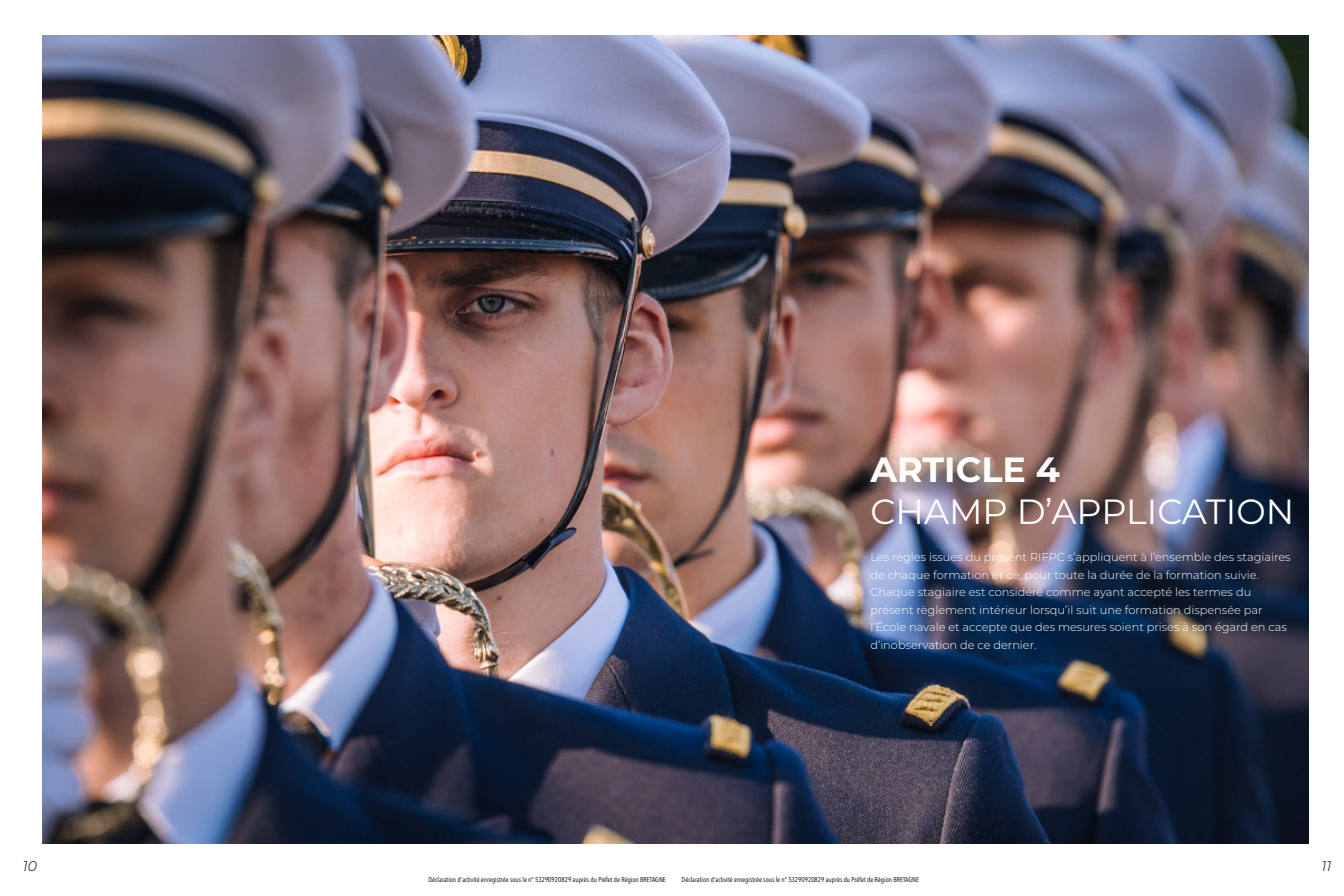
<style>
.page{position:relative;width:1344px;height:896px;background:#fff}
.page>*{position:absolute;margin:0;border:0;box-sizing:border-box;transform-origin:0 0}
.Headline_-_regular{font:35px "Montserrat";color:#fff}
.Headline_-_regular-2{font:700 35px "Montserrat";color:#fff}
.t1{font:italic 300 14px "Montserrat";color:#000}
.Body{font:300 11.38px/17.5px "Montserrat";color:#fff}
.t2{font:7px "Avenir Next Condensed";color:#000}
</style>
<div class="page">
<img style="left:42px;top:35px;width:1267px;height:809px">
<p class="Headline_-_regular-2" style="left:870px;top:444px;width:191px">ARTICLE 4</p>
<p class="Headline_-_regular" style="left:870px;top:487px;width:425px">CHAMP D’APPLICATION</p>
<p class="Body" style="left:870px;top:548px;width:422px">Les règles issues du présent RIFPC s’appliquent à l’ensemble des stagiaires de chaque formation et ce, pour toute la durée de la formation suivie.<br>Chaque stagiaire est considéré comme ayant accepté les termes du présent règlement intérieur lorsqu’il suit une formation dispensée par l’École navale et accepte que des mesures soient prises à son égard en cas d’inobservation de ce dernier.</p>
<p class="t1" style="left:23px;top:857px;width:16px">10</p>
<p class="t1" style="left:1321px;top:857px;width:11px">11</p>
<p class="t2" style="left:428px;top:874px;width:239px">Déclaration d'activité enregistrée sous le n° 53290920829 auprès du Préfet de Région BRETAGNE</p>
<p class="t2" style="left:682px;top:874px;width:239px">Déclaration d'activité enregistrée sous le n° 53290920829 auprès du Préfet de Région BRETAGNE</p>
</div>
